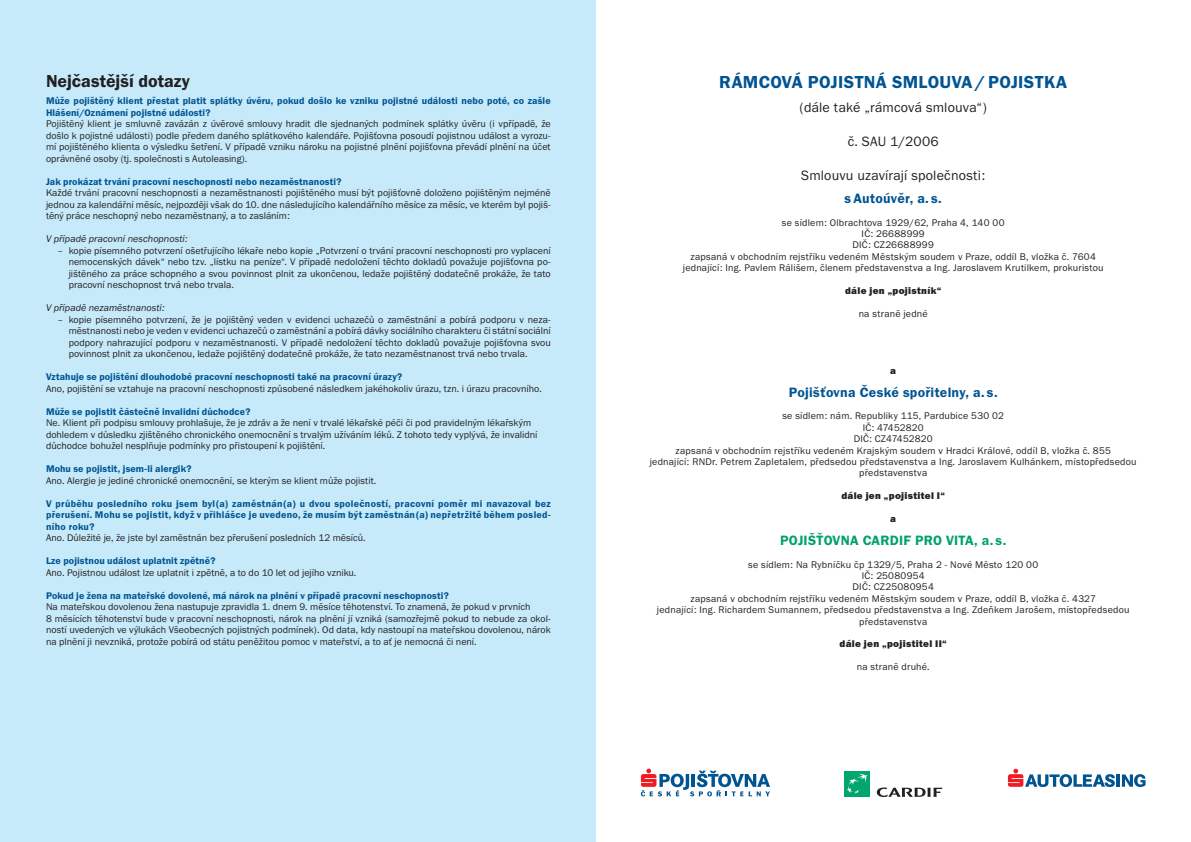
<style>
.page{position:relative;width:1191px;height:842px;background:#fff}
.page>*{position:absolute;margin:0;border:0;box-sizing:border-box;transform-origin:0 0}
.t1{font:18px "Franklin Got Itc TCE Dem";letter-spacing:.02em;color:#005492}
.t2{font:18px "Franklin Got Itc TCE Dem";color:#231f20}
.t3{font:14px "Franklin Got Itc TCE Boo";letter-spacing:.015em;color:#231f20}
.t4{font:14px "Franklin Got Itc TCE Dem";letter-spacing:.02em;color:#005492}
.t5{font:14px "Franklin Got Itc TCE Dem";letter-spacing:.025em;color:#00a16b}
.t6{font:10px/11.5px "Franklin Got Itc TCE Boo";letter-spacing:.005em;color:#231f20;text-align:justify}
.t7{font:10px/11.5px "Franklin Got Itc TCE Dem";letter-spacing:.01em;color:#005492}
.t8{font:10px "Franklin Got Itc TCE Hea";letter-spacing:.03em;color:#231f20}
.t9{font:10px "Franklin Got Itc TCE Boo Ita";color:#231f20}
.s1{font-family:"Franklin Got Itc TCE Boo Ita"}
</style>
<div class="page">
<div style="left:844px;top:771px;width:26px;height:26px;background:#00a66e"></div>
<svg style="left:847px;top:774px;width:20px;height:19px"></svg>
<svg style="left:876px;top:787px;width:66px;height:10px"></svg>
<svg style="left:641px;top:768px;width:129px;height:28px"></svg>
<svg style="left:1008px;top:769px;width:137px;height:18px"></svg>
<div style="left:0;top:0;width:595px;height:842px;background:#c6eafa"></div>
<h1 class="t2" style="left:46px;top:71px;width:145px">N ejčastější dotazy</h1>
<p class="t7" style="left:46px;top:95px;width:506px">Může pojištěný klient přestat platit splátky úvěru, pokud došlo ke vzniku pojistné události nebo poté, co zašle<br>H lášení/Oznámení pojistné události?</p>
<p class="t6" style="left:46px;top:118px;width:506px">Pojištěný klient je smluvně zavázán z úvěrové smlouvy hradit dle sjednaných podmínek splátky úvěru (i vpřípadě, že došlo k pojistné události) podle předem daného splátkového kalendáře. Pojišťovna posoudí pojistnou událost a vyrozu&shy;mí pojištěného klienta o výsledku šetření. V případě vzniku nároku na pojistné plnění pojišťovna převádí plnění na účet oprávněné osoby (tj. společnosti s Autoleasing).</p>
<p class="t7" style="left:46px;top:176px;width:297px">Jak prokázat trvání pracovní neschopnosti nebo nezaměstnanosti?</p>
<p class="t6" style="left:46px;top:187px;width:506px">Každé trvání pracovní neschopnosti a nezaměstnanosti pojištěného musí být pojišťovně doloženo pojištěným nejméně jednou za kalendářní měsíc, nejpozději však do 10. dne následujícího kalendářního měsíce za měsíc, ve kterém byl pojiš&shy;těný práce neschopný nebo nezaměstnaný, a to zasláním:</p>
<p class="t9" style="left:46px;top:233px;width:143px">V případě pracovní neschopnosti:</p>
<p class="t6" style="left:69px;top:245px;width:483px;text-indent:-11px"><span class="s1">–</span> kopie písemného potvrzení ošetřujícího lékaře nebo kopie „Potvrzení o trvání pracovní neschopnosti pro vyplacení nemocenských dávek“ nebo tzv. „lístku na peníze“. V případě nedoložení těchto dokladů považuje pojišťovna po&shy;jištěného za práce schopného a svou povinnost plnit za ukončenou, ledaže pojištěný dodatečně prokáže, že tato pracovní neschopnost trvá nebo trvala.</p>
<p class="t9" style="left:46px;top:302px;width:120px">V případě nezaměstnanosti:</p>
<p class="t6" style="left:69px;top:314px;width:484px;text-indent:-11px"><span class="s1">–</span> kopie písemného potvrzení, že je pojištěný veden v evidenci uchazečů o zaměstnání a pobírá podporu v neza&shy;městnanosti nebo je veden v evidenci uchazečů o zaměstnání a pobírá dávky sociálního charakteru či státní sociální podpory nahrazující podporu v nezaměstnanosti. V případě nedoložení těchto dokladů považuje pojišťovna svou povinnost plnit za ukončenou, ledaže pojištěný dodatečně prokáže, že tato nezaměstnanost trvá nebo trvala.</p>
<p class="t7" style="left:46px;top:371px;width:358px">Vztahuje se pojištění dlouhodobé pracovní neschopnosti také na pracovní úrazy?</p>
<p class="t6" style="left:46px;top:383px;width:497px">Ano, pojištění se vztahuje na pracovní neschopnosti způsobené následkem jakéhokoliv úrazu, tzn. i úrazu pracovního.</p>
<p class="t7" style="left:46px;top:406px;width:206px">Může se pojistit částečně invalidní důchodce?</p>
<p class="t6" style="left:46px;top:417px;width:493px;text-align:left">Ne. Klient při podpisu smlouvy prohlašuje, že je zdráv a že není v trvalé lékařské péči či pod pravidelným lékařským dohledem v důsledku zjištěného chronického onemocnění s trvalým užíváním léků. Z tohoto tedy vyplývá, že invalidní důchodce bohužel nesplňuje podmínky pro přistoupení k pojištění.</p>
<p class="t7" style="left:46px;top:463px;width:147px">Mohu se pojistit, jsem-li alergik?</p>
<p class="t6" style="left:46px;top:475px;width:332px">Ano. Alergie je jediné chronické onemocnění, se kterým se klient může pojistit.</p>
<p class="t7" style="left:46px;top:498px;width:506px;text-align:justify">V průběhu posledního roku jsem byl(a) zaměstnán(a) u dvou společností, pracovní poměr mi navazoval bez přerušení. Mohu se pojistit, když v přihlášce je uvedeno, že musím být zaměstnán(a) nepřetržitě během posled&shy;ního roku?</p>
<p class="t6" style="left:46px;top:532px;width:321px">Ano. Důležité je, že jste byl zaměstnán bez přerušení posledních 12 měsíců.</p>
<p class="t7" style="left:46px;top:555px;width:171px">Lze pojistnou událost uplatnit zpětně?</p>
<p class="t6" style="left:46px;top:567px;width:312px">Ano. Pojistnou událost lze uplatnit i zpětně, a to do 10 let od jejího vzniku.</p>
<p class="t7" style="left:46px;top:590px;width:404px">Pokud je žena na mateřské dovolené, má nárok na plnění v případě pracovní neschopnosti?</p>
<p class="t6" style="left:46px;top:601px;width:506px;text-align:left">Na mateřskou dovolenou žena nastupuje zpravidla 1. dnem 9. měsíce těhotenství. To znamená, že pokud v prvních<br>8 měsících těhotenství bude v pracovní neschopnosti, nárok na plnění jí vzniká (samozřejmě pokud to nebude za okol&shy;ností uvedených ve výlukách Všeobecných pojistných podmínek). Od data, kdy nastoupí na mateřskou dovolenou, nárok na plnění ji nevzniká, protože pobírá od státu peněžitou pomoc v mateřství, a to ať je nemocná či není.</p>
<h1 class="t1" style="left:719px;top:71px;width:129px">RÁMCOVÁ POJISTN</h1>
<h1 class="t1" style="left:876px;top:71px;width:54px">Á SMLOU</h1>
<h1 class="t1" style="left:951px;top:71px;width:117px">VA / POj istka</h1>
<h2 class="t3" style="left:799px;top:99px;width:189px">(dále také „rámcová smlouva“)</h2>
<h2 class="t3" style="left:847px;top:133px;width:92px">č. SAU 1/2006</h2>
<h2 class="t3" style="left:801px;top:168px;width:185px">Smlouvu uzavírají společnosti:</h2>
<h2 class="t4" style="left:844px;top:190px;width:99px">s Autoúvěr, a. s.</h2>
<p class="t6" style="left:683px;top:217px;width:422px;text-align:center">se sídlem: Olbrachtova 1929/62, Praha 4, 140 00<br>I Č: 26688999<br>DI Č: CZ26688999<br>zapsaná v obchodním rejstříku vedeném Městským soudem v Praze, oddíl B, vložka č. 7604 jednající: I ng. Pavlem Rálišem, členem představenstva a I ng. Jaroslavem Krutilkem, prokuristou</p>
<p class="t8" style="left:845px;top:285px;width:98px">dále jen „pojistník“</p>
<p class="t6" style="left:858px;top:308px;width:71px">na straně jedné</p>
<p class="t8" style="left:890px;top:365px;width:7px">a</p>
<h2 class="t4" style="left:789px;top:384px;width:210px">Pojišťovna České spořitelny, a. s.</h2>
<p class="t6" style="left:650px;top:410px;width:488px;text-align:center">se sídlem: nám. Republiky 115, Pardubice 530 02<br>I Č: 47452820<br>DI Č: CZ47452820<br>zapsaná v obchodním rejstříku vedeném Krajským soudem v H radci Králové, oddíl B, vložka č. 855<br>jednající: RN Dr. Petrem Zapletalem, předsedou představenstva a I ng. Jaroslavem Kulhánkem, místopředsedou představenstva</p>
<p class="t8" style="left:841px;top:490px;width:105px">dále jen „pojistitel I“</p>
<p class="t8" style="left:890px;top:513px;width:7px">a</p>
<h2 class="t5" style="left:780px;top:532px;width:92px">Pojišťovna CARDI</h2>
<h2 class="t5" style="left:903px;top:532px;width:104px">F PRO VITA, a. s.</h2>
<p class="t6" style="left:657px;top:559px;width:474px;text-align:center">se sídlem: Na Rybníčku čp 1329/5, Praha 2 - N ové Město 120 00<br>I Č: 25080954<br>DI Č: CZ25080954<br>zapsaná v obchodním rejstříku vedeném Městským soudem v Praze, oddíl B, vložka č. 4327<br>jednající: I ng. Richardem Sumannem, předsedou představenstva a I ng. Zdeňkem Jarošem, místopředsedou představenstva</p>
<p class="t8" style="left:839px;top:638px;width:109px">dále jen „pojistitel II“</p>
<p class="t6" style="left:856px;top:661px;width:74px">na straně druhé.</p>
</div>
